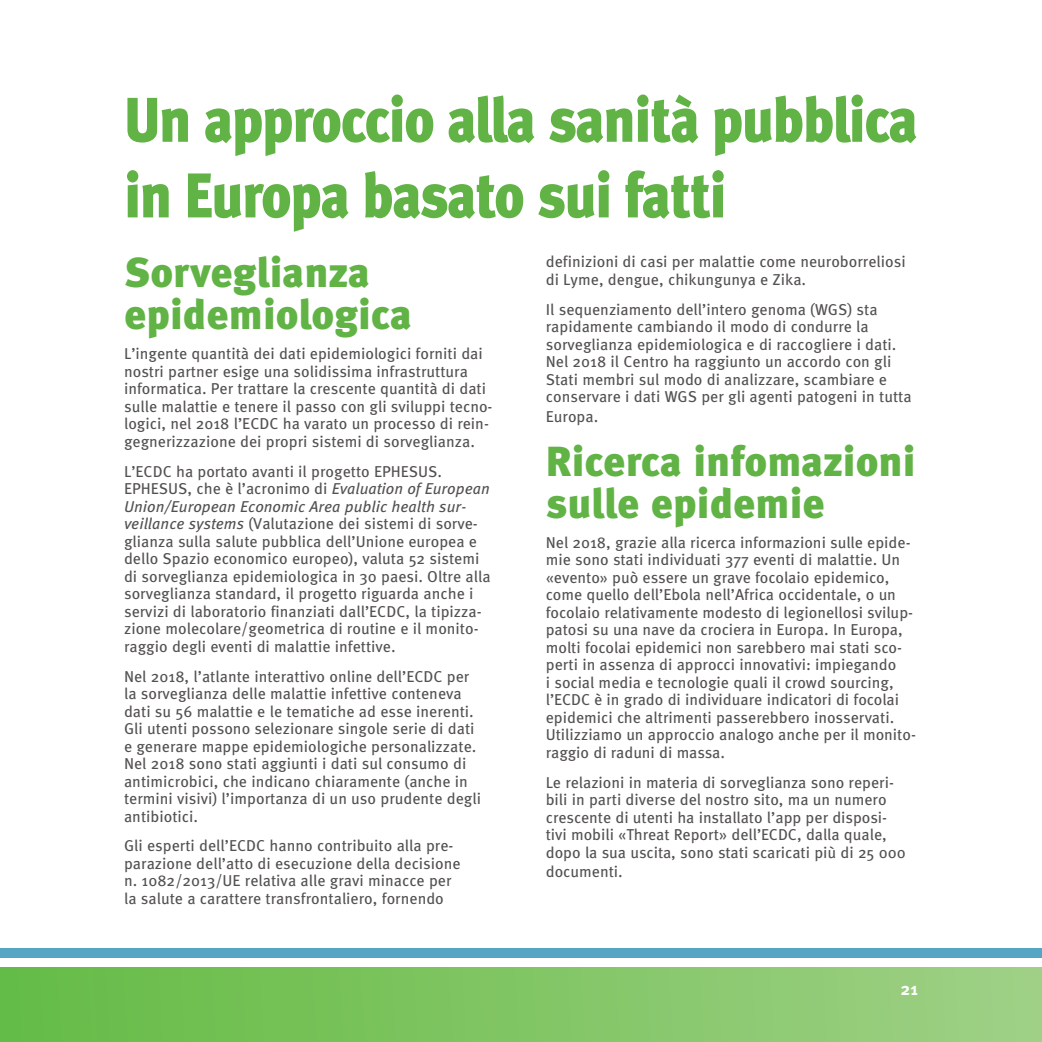
<style>
.page{position:relative;width:1042px;height:1042px;background:#fff}
.page>*{position:absolute;margin:0;border:0;box-sizing:border-box;transform-origin:0 0}
.t1{font:900 63px/75.6px "Meta Pro";letter-spacing:-.03em;color:#61b345;scale:.9 1}
.t2{font:900 42px/42px "Meta Pro";color:#61b345}
.t3{font:700 17.5px "Meta Pro";color:#fff}
.t4{font:15.75px/17.5px "Meta Pro";color:#535051}
.s1{font-style:italic}
</style>
<div class="page">
<div style="left:0;top:947px;width:1042px;height:10px;background:#56a5c4"></div>
<div style="left:0;top:967px;width:1042px;height:75px;background:linear-gradient(to right,#64bb45,#9fd085)"></div>
<h1 class="t1" style="left:124px;top:84px;width:883px">Un approccio alla sanità pubblica in Europa basato sui fatti</h1>
<h2 class="t2" style="left:124px;top:253px;width:289px">Sorveglianza epidemiologica</h2>
<p class="t4" style="left:124px;top:345px;width:370px">L’ingente quantità dei dati epidemiologici forniti dai nostri partner esige una solidissima infrastruttura informatica. Per trattare la crescente quantità di dati sulle malattie e tenere il passo con gli sviluppi tecno&shy;logici, nel 2018 l’ECDC ha varato un processo di rein&shy;gegnerizzazione dei propri sistemi di sorveglianza.</p>
<p class="t4" style="left:124px;top:463px;width:368px">L’ECDC ha portato avanti il progetto EPHESUS.<br>EPHESUS, che è l’acronimo di <span class="s1">Evaluation of European Union/European Economic Area public health sur&shy;veillance systems</span> (Valutazione dei sistemi di sorve&shy;glianza sulla salute pubblica dell’Unione europea e dello Spazio economico europeo), valuta 52 sistemi di sorveglianza epidemiologica in 30 paesi. Oltre alla sorveglianza standard, il progetto riguarda anche i servizi di laboratorio finanziati dall’ECDC, la tipizza&shy;zione molecolare/geometrica di routine e il monito&shy;raggio degli eventi di malattie infettive.</p>
<p class="t4" style="left:124px;top:668px;width:359px">Nel 2018, l’atlante interattivo online dell’ECDC per la sorveglianza delle malattie infettive conteneva dati su 56 malattie e le tematiche ad esse inerenti.<br>Gli utenti possono selezionare singole serie di dati e generare mappe epidemiologiche personalizzate.<br>Nel 2018 sono stati aggiunti i dati sul consumo di antimicrobici, che indicano chiaramente (anche in termini visivi) l’importanza di un uso prudente degli antibiotici.</p>
<p class="t4" style="left:124px;top:838px;width:338px">Gli esperti dell’ECDC hanno contribuito alla pre&shy;parazione dell’atto di esecuzione della decisione n. 1082/2013/UE relativa alle gravi minacce per la salute a carattere transfrontaliero, fornendo</p>
<p class="t4" style="left:546px;top:254px;width:361px">definizioni di casi per malattie come neuroborreliosi di Lyme, dengue, chikungunya e Zika.</p>
<p class="t4" style="left:546px;top:301px;width:367px">Il sequenziamento dell’intero genoma (WGS) sta rapidamente cambiando il modo di condurre la sorveglianza epidemiologica e di raccogliere i dati.<br>Nel 2018 il Centro ha raggiunto un accordo con gli Stati membri sul modo di analizzare, scambiare e conservare i dati WGS per gli agenti patogeni in tutta</p>
<p class="t4" style="left:546px;top:408px;width:54px">Europa.</p>
<h2 class="t2" style="left:546px;top:442px;width:371px">Ricerca infomazioni sulle epidemie</h2>
<p class="t4" style="left:546px;top:534px;width:372px">Nel 2018, grazie alla ricerca informazioni sulle epide&shy;mie sono stati individuati 377 eventi di malattie. Un «evento» può essere un grave focolaio epidemico, come quello dell’Ebola nell’Africa occidentale, o un focolaio relativamente modesto di legionellosi svilup&shy;patosi su una nave da crociera in Europa. In Europa, molti focolai epidemici non sarebbero mai stati sco&shy;perti in assenza di approcci innovativi: impiegando<br>i social media e tecnologie quali il crowd sourcing, l’ECDC è in grado di individuare indicatori di focolai epidemici che altrimenti passerebbero inosservati.<br>Utilizziamo un approccio analogo anche per il monito&shy;raggio di raduni di massa.</p>
<p class="t4" style="left:546px;top:774px;width:361px">Le relazioni in materia di sorveglianza sono reperi&shy;bili in parti diverse del nostro sito, ma un numero crescente di utenti ha installato l’app per disposi&shy;tivi mobili «Threat Report» dell’ECDC, dalla quale, dopo la sua uscita, sono stati scaricati più di 25 000</p>
<p class="t4" style="left:546px;top:863px;width:79px">documenti.</p>
<p class="t3" style="left:900px;top:977px;width:19px">21</p>
</div>
